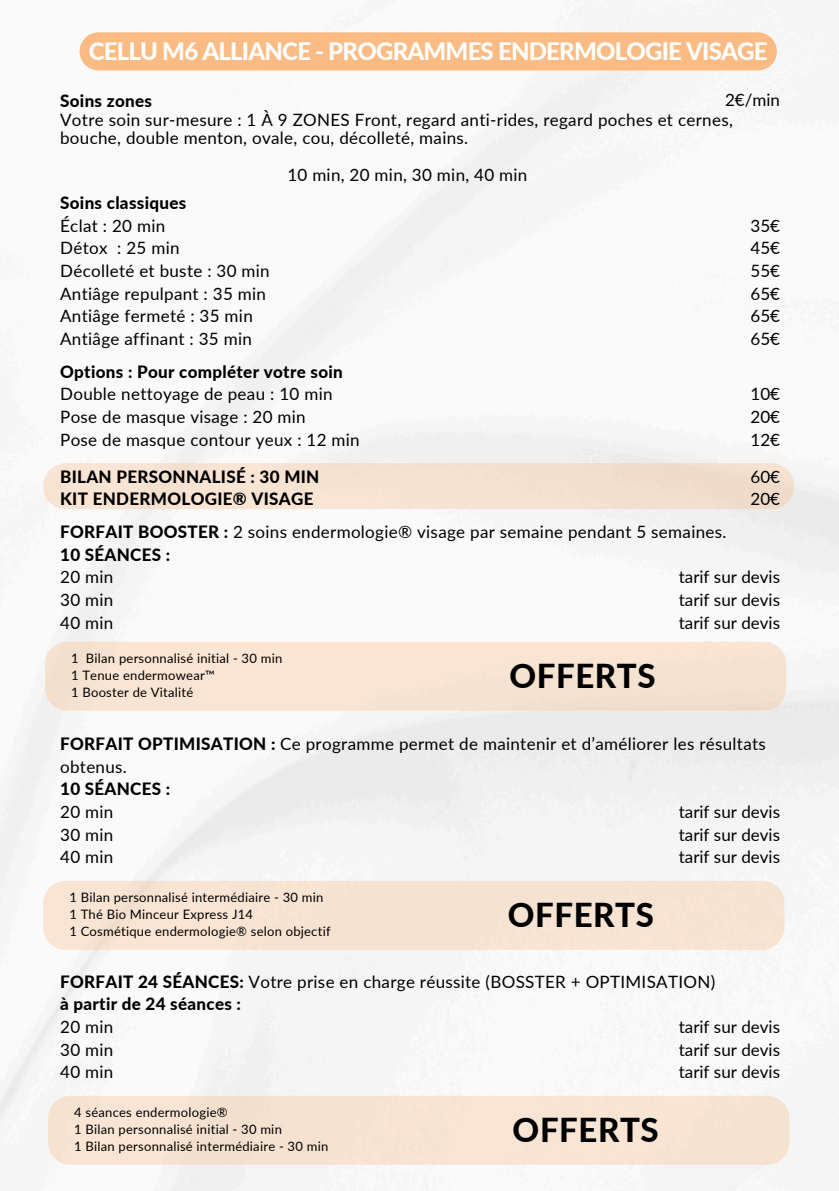
<style>
.page{position:relative;width:839px;height:1191px;background:#fff}
.page>*{position:absolute;margin:0;border:0;box-sizing:border-box;transform-origin:0 0}
.t1{font:800 33px "Lato";letter-spacing:.02em;color:#000}
.t2{font:800 24px "Lato";letter-spacing:-.035em;color:#fff}
.t3{font:17px/22.6px "Lato";letter-spacing:.02em;color:#000}
.t4{font:800 17px/22.6px "Lato";letter-spacing:.02em;color:#000}
.t5{font:13px "Lato";letter-spacing:.02em;color:#000}
.s1{font-weight:800}
</style>
<div class="page">
<div style="left:43px;top:463px;width:751px;height:46px;background:#f6e2d1"></div>
<div style="left:80px;top:32px;width:696px;height:38px;background:#fbbb84"></div>
<div style="left:45px;top:642px;width:741px;height:69px;background:#fae5d4"></div>
<div style="left:43px;top:881px;width:741px;height:69px;background:#f7e3d1"></div>
<div style="left:48px;top:1096px;width:741px;height:69px;background:#f8e4d3"></div>
<h2 class="t2" style="left:89px;top:36px;width:680px">CELLU M6 ALLIANCE - PROGRAMMES ENDERMOLOGIE VISAGE</h2>
<h4 class="t4" style="left:60px;top:89px;width:93px">Soins zones</h4>
<h4 class="t3" style="left:725px;top:89px;width:56px">2€/min</h4>
<h4 class="t3" style="left:60px;top:110px;width:674px;line-height:18.4px">Votre soin sur-mesure : 1 À 9 ZONES Front, regard anti-rides, regard poches et cernes, bouche, double menton, ovale, cou, décolleté, mains.</h4>
<h4 class="t3" style="left:287px;top:163px;width:241px">10 min, 20 min, 30 min, 40 min</h4>
<h4 class="t3" style="left:750px;top:214px;width:31px;text-align:justify">35€ 45€ 55€ 65€ 65€ 65€</h4>
<h4 class="t3" style="left:60px;top:191px;width:211px"><span class="s1">Soins classiques<br></span>Éclat : 20 min<br>Détox : 25 min<br>Décolleté et buste : 30 min<br>Antiâge repulpant : 35 min<br>Antiâge fermeté : 35 min<br>Antiâge affinant : 35 min</h4>
<h4 class="t3" style="left:60px;top:360px;width:301px"><span class="s1">Options : Pour compléter votre soin<br></span>Double nettoyage de peau : 10 min<br>Pose de masque visage : 20 min<br>Pose de masque contour yeux : 12 min</h4>
<h4 class="t4" style="left:60px;top:465px;width:261px">BILAN PERSONNALISÉ : 30 MIN<br>KIT ENDERMOLOGIE® VISAGE</h4>
<h4 class="t3" style="left:750px;top:382px;width:31px;text-align:justify">10€ 20€ 12€</h4>
<h3 class="t3" style="left:750px;top:465px;width:31px">60€<br>20€</h3>
<h4 class="t3" style="left:60px;top:520px;width:667px"><span class="s1">FORFAIT BOOSTER :</span> 2 soins endermologie® visage par semaine pendant 5 semaines.<br><span class="s1">10 SÉANCES :<br></span>20 min<br>30 min</h4>
<p class="t3" style="left:60px;top:611px;width:55px">40 min</p>
<h4 class="t3" style="left:678px;top:565px;width:103px;text-align:justify">tarif sur devis tarif sur devis tarif sur devis</h4>
<p class="t5" style="left:71px;top:650px;width:213px">1 Bilan personnalisé initial - 30 min</p>
<p class="t5" style="left:71px;top:667px;width:145px">1 Tenue endermowear™</p>
<p class="t5" style="left:71px;top:684px;width:124px">1 Booster de Vitalité</p>
<h1 class="t1" style="left:509px;top:655px;width:148px">OFFERTS</h1>
<p class="t3" style="left:60px;top:732px;width:707px"><span class="s1">FORFAIT OPTIMISATION :</span> Ce programme permet de maintenir et d’améliorer les résultats obtenus.<br><span class="s1">10 SÉANCES :<br></span>20 min<br>30 min</p>
<p class="t3" style="left:60px;top:845px;width:55px">40 min</p>
<h1 class="t3" style="left:678px;top:800px;width:103px;text-align:justify">tarif sur devis tarif sur devis tarif sur devis</h1>
<h4 class="t5" style="left:69px;top:889px;width:255px">1 Bilan personnalisé intermédiaire - 30 min</h4>
<h4 class="t5" style="left:69px;top:906px;width:185px">1 Thé Bio Minceur Express J14</h4>
<p class="t5" style="left:69px;top:924px;width:263px">1 Cosmétique endermologie® selon objectif</p>
<p class="t1" style="left:507px;top:894px;width:148px">OFFERTS</p>
<h4 class="t3" style="left:60px;top:970px;width:656px"><span class="s1">FORFAIT 24 SÉANCES:</span> Votre prise en charge réussite (BOSSTER + OPTIMISATION) <span class="s1">à partir de 24 séances :<br></span>20 min<br>30 min<br>40 min</h4>
<h4 class="t3" style="left:678px;top:1015px;width:103px;text-align:justify">tarif sur devis tarif sur devis tarif sur devis</h4>
<p class="t5" style="left:74px;top:1104px;width:155px">4 séances endermologie®</p>
<h1 class="t5" style="left:74px;top:1121px;width:209px">1 Bilan personnalisé initial - 30 min</h1>
<p class="t5" style="left:74px;top:1139px;width:255px">1 Bilan personnalisé intermédiaire - 30 min</p>
<p class="t1" style="left:512px;top:1109px;width:148px">OFFERTS</p>
</div>
